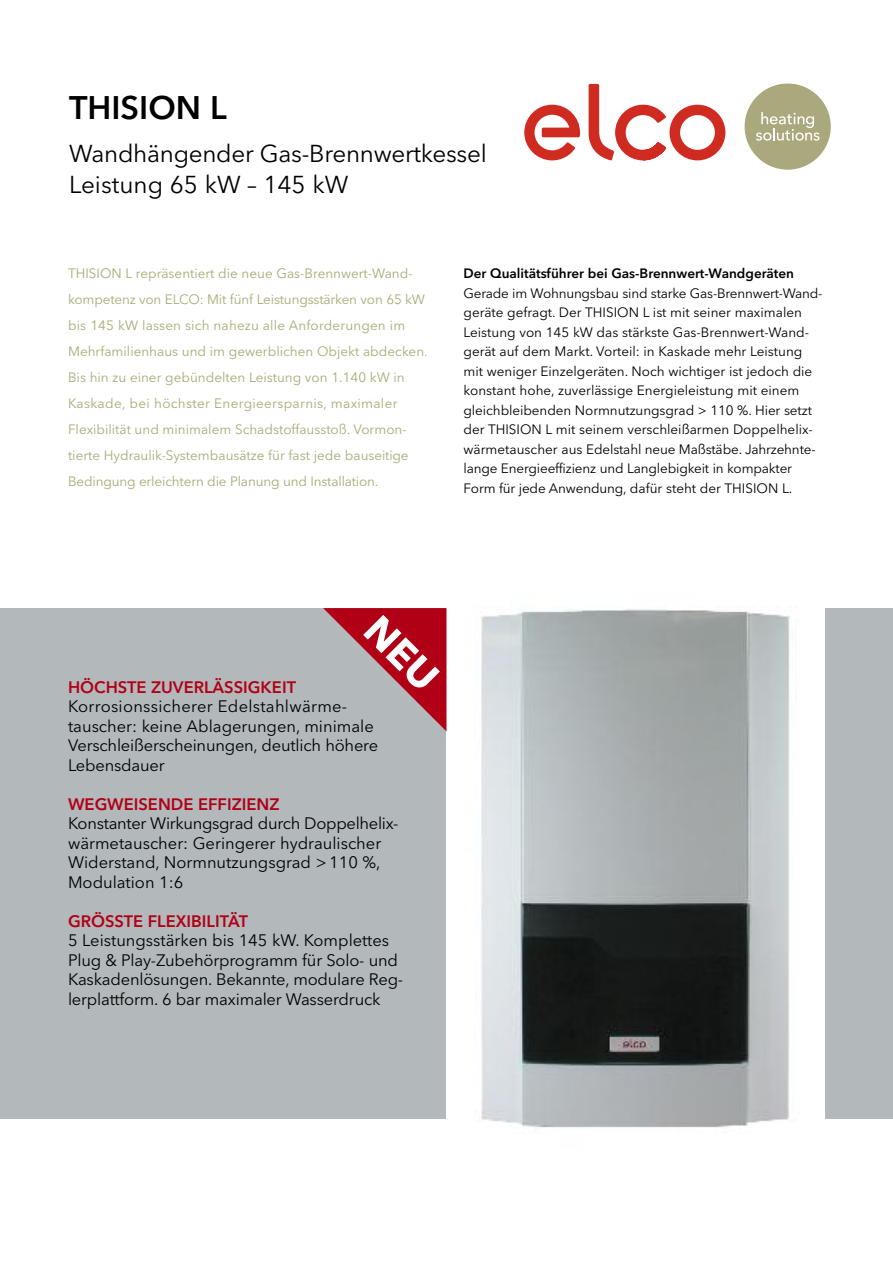
<style>
.page{position:relative;width:893px;height:1263px;background:#fff}
.page>*{position:absolute;margin:0;border:0;box-sizing:border-box;transform-origin:0 0}
.t1{font:600 32.4px "Avenir Next LT Pro";color:#000}
.t2{font:24.3px/31px "Avenir Next LT Pro";letter-spacing:-.01em;color:#000}
.t3{font:16.5px/19.5px "Avenir Next LT Pro";letter-spacing:-.01em;color:#000}
.t4{font:600 16.5px "Avenir Next LT Pro";color:#b10015}
.t5{font:13.5px/19.5px "Avenir Next LT Pro";color:#000}
.t6{font:13.5px/26.1px "Avenir Next LT Pro";color:#a7ab75}
.t7{font:600 13.5px "Avenir Next LT Pro";color:#000}
</style>
<div class="page">
<div style="left:0;top:608px;width:893px;height:510px;background:#b3b8bb"></div>
<div style="left:446px;top:583px;width:379px;height:649px;background:#fff"></div>
<div style="left:745px;top:83px;width:86px;height:87px;background:#aaa87d;border-radius:50%"></div>
<svg style="left:756px;top:112px;width:63px;height:29px"></svg>
<svg style="left:524px;top:84px;width:201px;height:76px"></svg>
<img style="left:481px;top:609px;width:309px;height:519px">
<svg style="left:323px;top:608px;width:123px;height:123px"></svg>
<h1 class="t1" style="left:69px;top:96px;width:159px">THISION L</h1>
<h2 class="t2" style="left:69px;top:141px;width:419px">Wandhängender Gas-Brennwertkessel<br>Leistung 65 kW – 145 kW</h2>
<p class="t6" style="left:68px;top:262px;width:361px">THISION L repräsentiert die neue Gas-Brennwert-Wand&shy;kompetenz von ELCO: Mit fünf Leistungsstärken von 65 kW bis 145 kW lassen sich nahezu alle Anforderungen im Mehrfamilienhaus und im gewerblichen Objekt abdecken.<br>Bis hin zu einer gebündelten Leistung von 1.140 kW in Kaskade, bei höchster Energieersparnis, maximaler Flexibilität und minimalem Schadstoffausstoß. Vormon&shy;tierte Hydraulik-Systembausätze für fast jede bauseitige Bedingung erleichtern die Planung und Installation.</p>
<p class="t7" style="left:463px;top:269px;width:332px">Der Qualitätsführer bei Gas-Brennwert-Wandgeräten</p>
<p class="t5" style="left:463px;top:285px;width:361px">Gerade im Wohnungsbau sind starke Gas-Brennwert-Wand&shy;geräte gefragt. Der THISION L ist mit seiner maximalen Leistung von 145 kW das stärkste Gas-Brennwert-Wand&shy;gerät auf dem Markt. Vorteil: in Kaskade mehr Leistung mit weniger Einzelgeräten. Noch wichtiger ist jedoch die konstant hohe, zuverlässige Energieleistung mit einem gleichbleibenden Normnutzungsgrad &gt; 110 %. Hier setzt der THISION L mit seinem verschleißarmen Doppelhelix&shy;wärmetauscher aus Edelstahl neue Maßstäbe. Jahrzehnte&shy;lange Energieeffizienz und Langlebigkeit in kompakter Form für jede Anwendung, dafür steht der THISION L.</p>
<p class="t4" style="left:68px;top:681px;width:229px">HÖCHSTE ZUVERLÄSSIGKEIT</p>
<p class="t3" style="left:68px;top:699px;width:312px">Korrosionssicherer Edelstahlwärme&shy;tauscher: keine Ablagerungen, minimale Verschleißerscheinungen, deutlich höhere Lebensdauer</p>
<p class="t4" style="left:68px;top:798px;width:213px">WEGWEISENDE EFFIZIENZ</p>
<p class="t3" style="left:68px;top:816px;width:332px">Konstanter Wirkungsgrad durch Doppelhelix&shy;wärmetauscher: Geringerer hydraulischer Widerstand, Normnutzungsgrad &gt; 110 %, Modulation 1:6</p>
<p class="t4" style="left:68px;top:915px;width:182px">GRÖSSTE FLEXIBILITÄT</p>
<p class="t3" style="left:68px;top:933px;width:337px">5 Leistungsstärken bis 145 kW. Komplettes Plug &amp; Play-Zubehörprogramm für Solo- und Kaskadenlösungen. Bekannte, modulare Reg&shy;lerplattform. 6 bar maximaler Wasserdruck</p>
</div>
